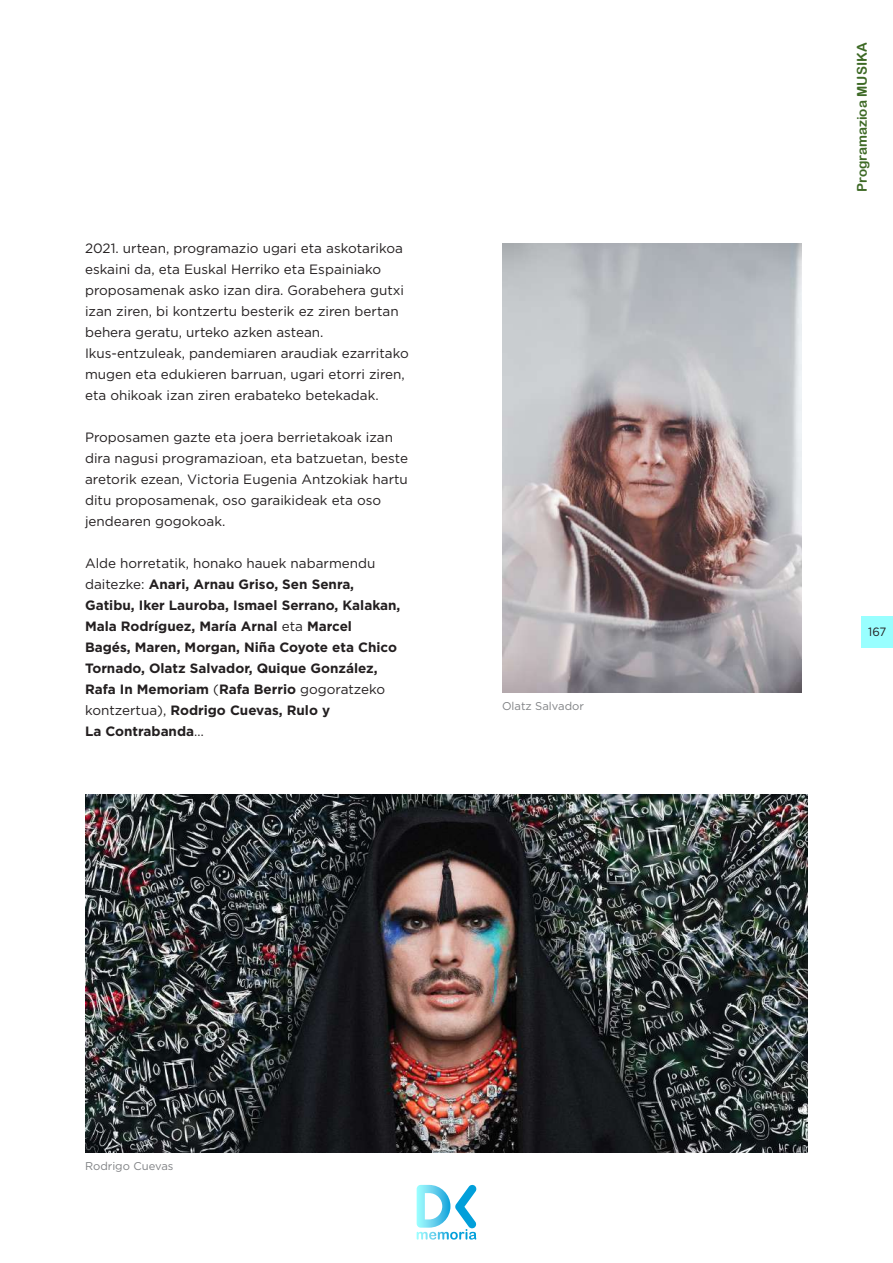
<style>
.page{position:relative;width:893px;height:1263px;background:#fff}
.page>*{position:absolute;margin:0;border:0;box-sizing:border-box;transform-origin:0 0}
.t1{font:13.5px/21px "Gotham";color:#231f20}
.t2{font:700 13.5px/21px "Gotham";color:#231f20}
.t3{font:13.5px "Arial Rounded MT Bold";color:#3e6a26}
.t4{font:12px "Gotham";color:#231f20;scale:.96 1}
.t5{font:11.25px "Gotham";color:#808285}
.s1{font-weight:400}
</style>
<div class="page">
<div style="left:862px;top:616px;width:31px;height:31px;background:#9ff"></div>
<svg style="left:417px;top:1184px;width:60px;height:55px"></svg>
<img style="left:85px;top:795px;width:723px;height:357px">
<img style="left:502px;top:243px;width:299px;height:449px">
<p class="t1" style="left:85px;top:237px;width:325px">2021. urtean, programazio ugari eta askotarikoa eskaini da, eta Euskal Herriko eta Espainiako proposamenak asko izan dira. Gorabehera gutxi izan ziren, bi kontzertu besterik ez ziren bertan behera geratu, urteko azken astean.<br>Ikus-entzuleak, pandemiaren araudiak ezarritako mugen eta edukieren barruan, ugari etorri ziren, eta ohikoak izan ziren erabateko betekadak.</p>
<p class="t1" style="left:85px;top:426px;width:324px">Proposamen gazte eta joera berrietakoak izan dira nagusi programazioan, eta batzuetan, beste aretorik ezean, Victoria Eugenia Antzokiak hartu ditu proposamenak, oso garaikideak eta oso jendearen gogokoak.</p>
<p class="t2" style="left:85px;top:553px;width:317px"><span class="s1">Alde horretatik, honako hauek nabarmendu daitezke:</span> Anari, Arnau Griso, Sen Senra, Gatibu, Iker Lauroba, Ismael Serrano, Kalakan, Mala Rodríguez, María Arnal <span class="s1">eta</span> Marcel Bagés, Maren, Morgan, Niña Coyote eta Chico Tornado, Olatz Salvador, Quique González, Rafa In Memoriam <span class="s1">(</span>Rafa Berrio <span class="s1">gogoratzeko kontzertua),</span> Rodrigo Cuevas, Rulo y<br>La Contrabanda<span class="s1">…</span></p>
<p class="t5" style="left:502px;top:698px;width:83px">Olatz Salvador</p>
<p class="t5" style="left:85px;top:1159px;width:90px">Rodrigo Cuevas</p>
<p class="t3" style="left:854px;top:192px;width:151px;rotate:-90deg">Programazioa MUSIKA</p>
<p class="t4" style="left:868px;top:624px;width:20px">167</p>
</div>
